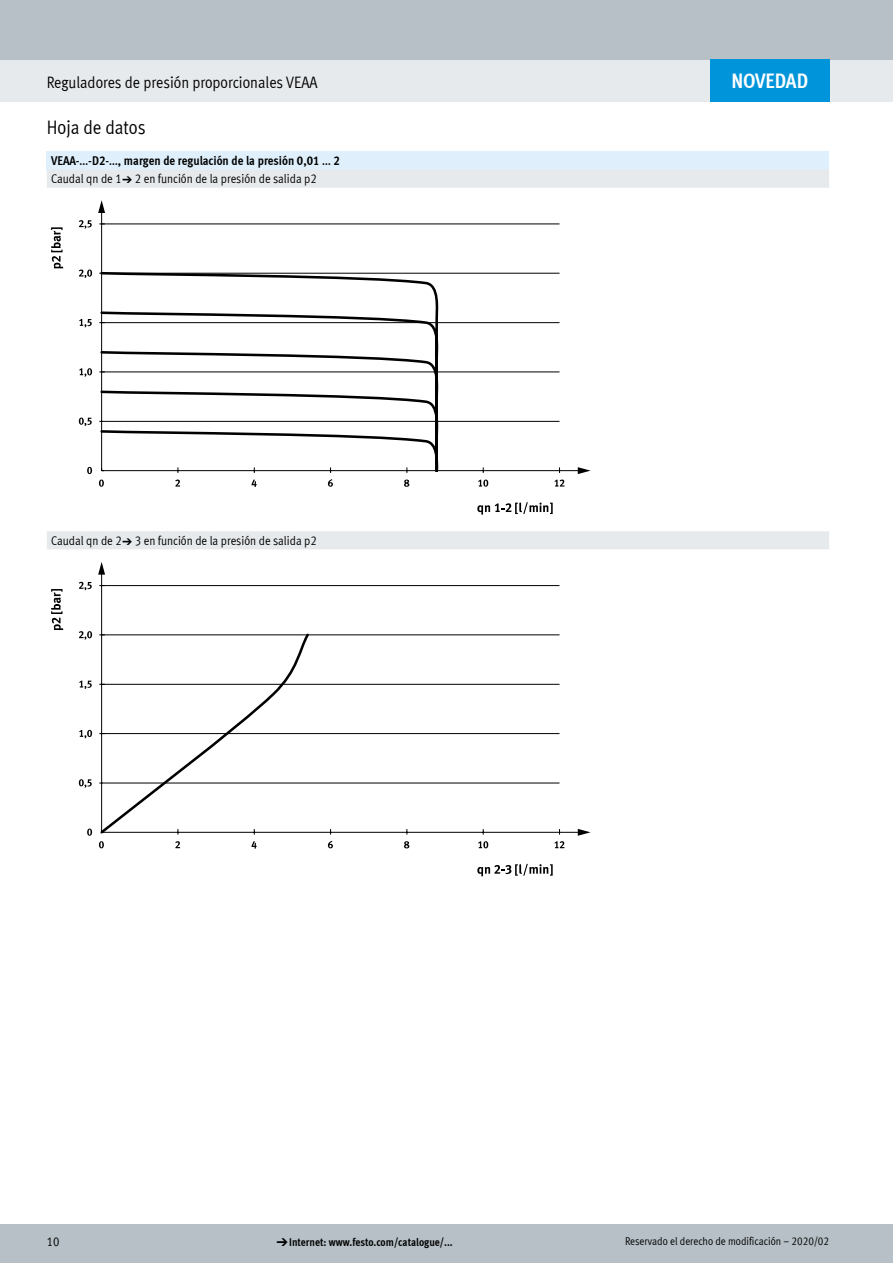
<style>
.page{position:relative;width:893px;height:1263px;background:#fff}
.page>*{position:absolute;margin:0;border:0;box-sizing:border-box;transform-origin:0 0}
.FES_box_title{font:700 21px "Meta Cond LF";color:#fff}
.FES_title_section{font:19.5px "Meta Cond LF";color:#000}
.FES_title_family{font:16.5px "Meta Cond LF";color:#000}
.FES_head_2_text{font:12.75px "Meta Cond LF";color:#000}
.FES_head_1_text{font:700 12.75px "Meta Cond LF";color:#000}
.t1{font:11.25px "Meta Cond LF";color:#000}
.t2{font:700 11.25px "Meta Cond LF";color:#000}
.s1{font-family:"Meta Plus LF";font-weight:400}
.s2{font-family:"Meto Pict 182"}
.s3{font-family:"Meto Pict 182";font-weight:400}
</style>
<div class="page">
<div style="left:0;top:1225px;width:893px;height:38px;background:#b6c0c6"></div>
<div style="left:0;top:60px;width:893px;height:42px;background:#e7eaec"></div>
<div style="left:0;top:0;width:893px;height:60px;background:#b6c0c6"></div>
<div style="left:47px;top:151px;width:782px;height:19px;background:#dff0fc"></div>
<svg style="left:47px;top:170px;width:782px;height:379px"></svg>
<hr style="left:102px;top:224px;width:457px;height:1px;background:#000">
<hr style="left:102px;top:273px;width:457px;height:1px;background:#000">
<hr style="left:102px;top:322px;width:457px;height:1px;background:#000">
<hr style="left:102px;top:372px;width:457px;height:1px;background:#000">
<hr style="left:102px;top:421px;width:457px;height:1px;background:#000">
<svg style="left:99px;top:271px;width:343px;height:202px"></svg>
<svg style="left:477px;top:502px;width:76px;height:13px"></svg>
<svg style="left:51px;top:227px;width:12px;height:41px"></svg>
<hr style="left:102px;top:470px;width:481px;height:1px;background:#000">
<hr style="left:101px;top:208px;width:1px;height:263px;background:#000">
<svg style="left:98px;top:200px;width:7px;height:13px"></svg>
<svg style="left:578px;top:467px;width:13px;height:7px"></svg>
<svg style="left:99px;top:480px;width:5px;height:7px"></svg>
<svg style="left:175px;top:480px;width:5px;height:7px"></svg>
<svg style="left:252px;top:480px;width:5px;height:7px"></svg>
<svg style="left:328px;top:479px;width:5px;height:8px"></svg>
<svg style="left:404px;top:480px;width:5px;height:7px"></svg>
<svg style="left:478px;top:480px;width:10px;height:7px"></svg>
<svg style="left:554px;top:480px;width:11px;height:7px"></svg>
<svg style="left:87px;top:467px;width:5px;height:7px"></svg>
<svg style="left:79px;top:418px;width:13px;height:8px"></svg>
<svg style="left:79px;top:368px;width:13px;height:9px"></svg>
<svg style="left:79px;top:319px;width:13px;height:8px"></svg>
<svg style="left:79px;top:269px;width:13px;height:9px"></svg>
<svg style="left:79px;top:220px;width:13px;height:9px"></svg>
<svg style="left:102px;top:585px;width:458px;height:198px"></svg>
<svg style="left:477px;top:864px;width:76px;height:12px"></svg>
<svg style="left:51px;top:589px;width:12px;height:41px"></svg>
<hr style="left:102px;top:832px;width:481px;height:1px;background:#000">
<hr style="left:101px;top:569px;width:1px;height:263px;background:#000">
<svg style="left:98px;top:562px;width:7px;height:13px"></svg>
<svg style="left:578px;top:829px;width:13px;height:7px"></svg>
<svg style="left:99px;top:631px;width:212px;height:218px"></svg>
<svg style="left:328px;top:841px;width:5px;height:7px"></svg>
<svg style="left:404px;top:841px;width:5px;height:7px"></svg>
<svg style="left:478px;top:841px;width:10px;height:7px"></svg>
<svg style="left:554px;top:841px;width:11px;height:7px"></svg>
<svg style="left:87px;top:828px;width:5px;height:8px"></svg>
<svg style="left:79px;top:779px;width:13px;height:9px"></svg>
<svg style="left:79px;top:730px;width:13px;height:8px"></svg>
<svg style="left:79px;top:681px;width:13px;height:8px"></svg>
<svg style="left:79px;top:631px;width:13px;height:9px"></svg>
<svg style="left:79px;top:582px;width:13px;height:8px"></svg>
<div style="left:710px;top:60px;width:119px;height:42px;background:#0095db"></div>
<p class="FES_title_family" style="left:47px;top:72px;width:272px">Reguladores de presión proporcionales VEAA</p>
<p class="FES_title_section" style="left:47px;top:116px;width:100px">Hoja de datos</p>
<p class="FES_head_1_text" style="left:51px;top:153px;width:290px">VEAA-<span class="s1">…</span>-D2-<span class="s1">…</span>, margen de regulación de la presión 0,01 <span class="s1">…</span> 2</p>
<p class="FES_head_2_text" style="left:51px;top:171px;width:267px">Caudal qn de 1<span class="s2">a</span>2 en función de la presión de salida p2</p>
<p class="FES_head_2_text" style="left:51px;top:533px;width:267px">Caudal qn de 2<span class="s2">a</span>3 en función de la presión de salida p2</p>
<p class="FES_box_title" style="left:731px;top:67px;width:78px">NOVEDAD</p>
<p class="FES_head_2_text" style="left:47px;top:1234px;width:14px">10</p>
<p class="t2" style="left:276px;top:1235px;width:178px"><span class="s3">d</span>Internet: www.festo.com/catalogue/...</p>
<p class="t1" style="left:625px;top:1234px;width:206px">Reservado el derecho de modificación – 2020/02</p>
</div>
